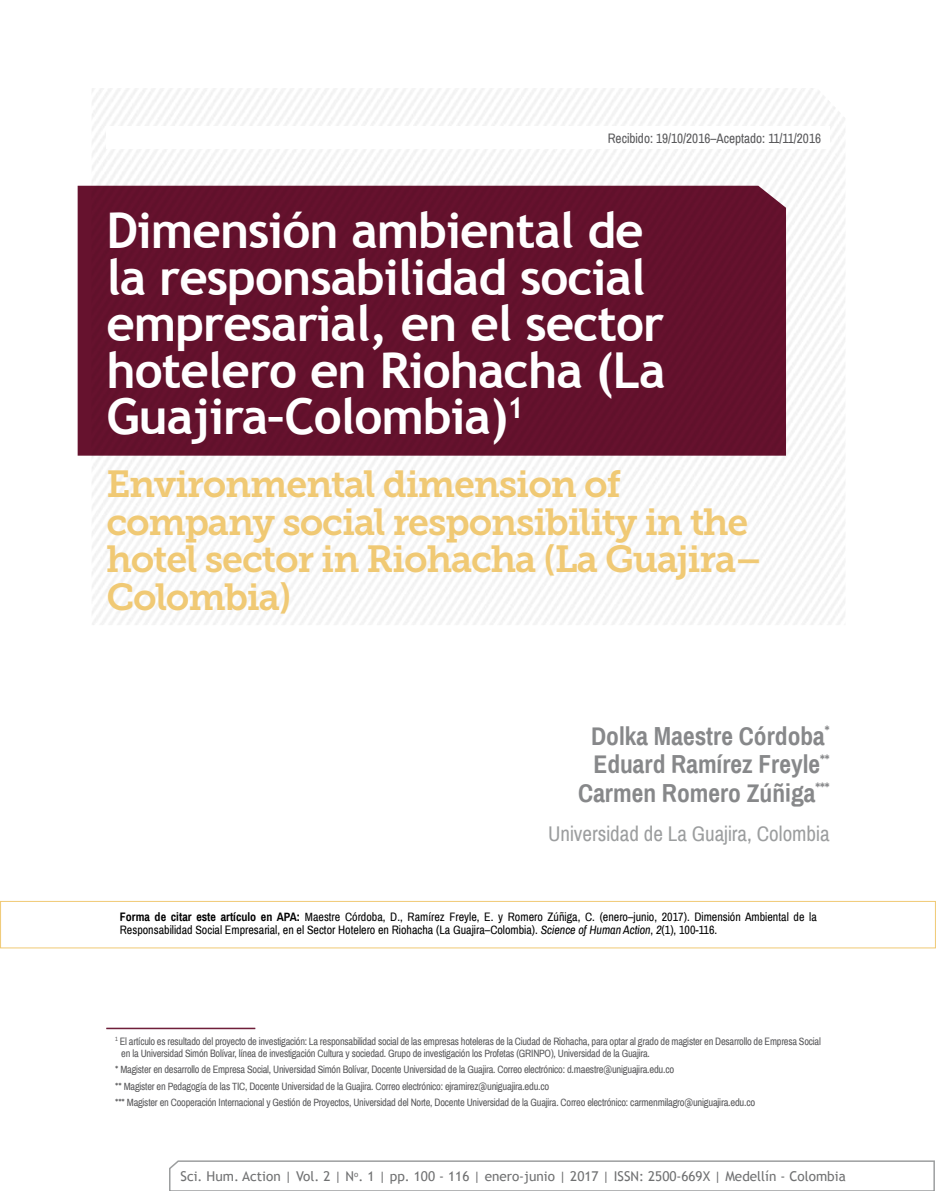
<style>
.page{position:relative;width:936px;height:1191px;background:#fff}
.page>*{position:absolute;margin:0;border:0;box-sizing:border-box;transform-origin:0 0}
.t1{font:700 49.5px/46.5px "Trebuchet MS";letter-spacing:-.02em;color:#fff}
.t2{font:37.5px/37.5px "Museo Slab 700";letter-spacing:-.03em;color:#f0c974}
.t3{font:700 25.5px/28.5px "Archivo Narrow";color:#87888a;text-align:center}
.t4{font:21px "Archivo Narrow";color:#9c9e9f}
.t5{font:13.5px "Trebuchet MS";color:#707172}
.t6{font:13.5px "Archivo Narrow";color:#58585a}
.t7{font:12px/13.8px "Archivo Narrow";color:#000}
.t8{font:10.5px/16.4px "Archivo Narrow";letter-spacing:-.02em;color:#58585a}
.s1{font-weight:700}
.s2{font-style:italic}
</style>
<div class="page">
<svg style="left:169px;top:1160px;width:766px;height:31px"></svg>
<img style="left:91px;top:88px;width:754px;height:537px">
<div style="left:0;top:901px;width:935px;height:47px;border:1px solid #f0c974"></div>
<div style="left:78px;top:186px;width:708px;height:269px;background:#64112d"></div>
<div style="left:106px;top:127px;width:723px;height:22px;background:#fff"></div>
<hr style="left:106px;top:1028px;width:149px;height:1px;background:#66122e">
<p class="t6" style="left:607px;top:130px;width:215px">Recibido: 19/10/2016–Aceptado: 11/11/2016</p>
<p class="t6" style="left:654px;top:130px;width:29px">0 06</p>
<p class="t6" style="left:702px;top:130px;width:8px">5</p>
<p class="t6" style="left:772px;top:130px;width:23px">803</p>
<h1 class="t1" style="left:106px;top:207px;width:561px">Dimensión ambiental de la responsabilidad social empresarial, en el sector hotelero en Riohacha (La<br>Guajira–Colombia)<sup>1</sup></h1>
<h2 class="t2" style="left:106px;top:466px;width:657px">Environmental dimension of company social responsibility in the hotel sector in Riohacha (La Guajira–<br>Colombia)</h2>
<h3 class="t3" style="left:578px;top:721px;width:253px">Dolka Maestre Córdoba<sup>*<br></sup>Eduard Ramírez Freyle<sup>**<br></sup>Carmen Romero Zúñiga<sup>***</sup></h3>
<h3 class="t4" style="left:548px;top:821px;width:283px">Universidad de La Guajira, Colombia</h3>
<p class="t7" style="left:120px;top:909px;width:698px"><span class="s1">Forma de citar este artículo en APA:</span> Maestre Córdoba, D., Ramírez Freyle, E. y Romero Zúñiga, C. (enero–junio, 2017). Dimensión Ambiental de la<br>Responsabilidad Social Empresarial, en el Sector Hotelero en Riohacha (La Guajira–Colombia). <span class="s2">Science of Human Action</span>, <span class="s2">2</span>(1), 100-116.</p>
<p class="t8" style="left:121px;top:1035px;width:701px;line-height:12.1px;text-indent:-6px"><sup>1</sup> El artículo es resultado del proyecto de investigación: La responsabilidad social de las empresas hoteleras de la Ciudad de Riohacha, para optar al grado de magister en Desarrollo de Empresa Social en la Universidad Simón Bolívar, línea de investigación Cultura y sociedad. Grupo de investigación los Profetas (GRINPO), Universidad de la Guajira.</p>
<p class="t8" style="left:115px;top:1061px;width:641px">* Magister en desarrollo de Empresa Social, Universidad Simón Bolívar, Docente Universidad de la Guajira. Correo electrónico: d.maestre@uniguajira.edu.co<br>** Magister en Pedagogía de las TIC, Docente Universidad de la Guajira. Correo electrónico: ejramirez@uniguajira.edu.co<br>*** Magister en Cooperación Internacional y Gestión de Proyectos, Universidad del Norte, Docente Universidad de la Guajira. Correo electrónico: carmenmilagro@uniguajira.edu.co</p>
<p class="t5" style="left:180px;top:1167px;width:666px">Sci. Hum. Action | Vol. 2 | N<sup>o</sup>. 1 | pp. 100 - 116 | enero-junio | 2017 | ISSN: 2500-669X | Medellín - Colombia</p>
</div>
